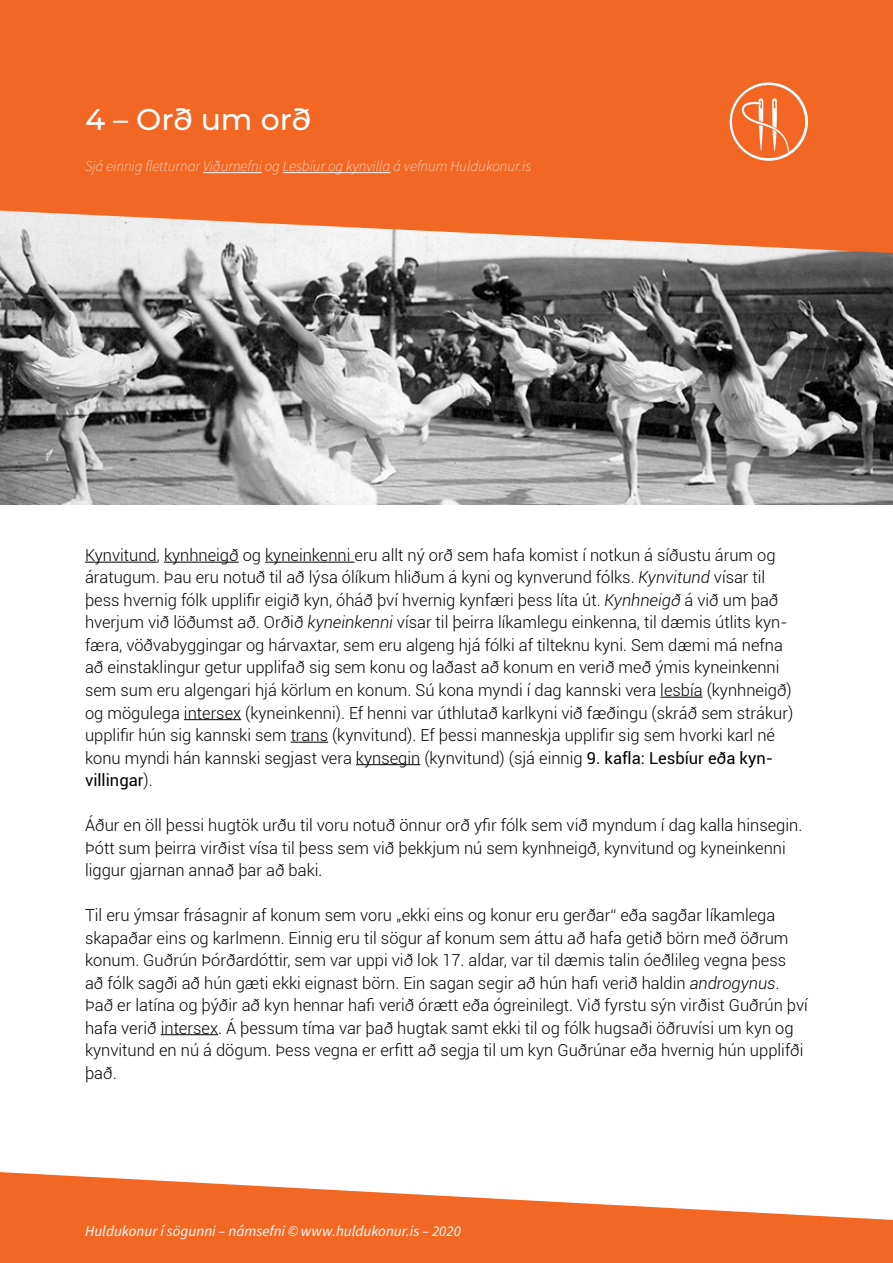
<style>
.page{position:relative;width:893px;height:1263px;background:#fff}
.page>*{position:absolute;margin:0;border:0;box-sizing:border-box;transform-origin:0 0}
.t1{font:500 30px "Montserrat";color:#fff}
.t2{font:300 16.5px/22.5px "Roboto";color:#000}
.t3{font:italic 200 15px "Source Sans Pro";color:#fff}
.t4{font:italic 15px "Source Sans Pro";color:#fff}
.s1{font-style:italic}
.s2{font-weight:400}
</style>
<div class="page">
<img style="left:0;top:253px;width:893px;height:251px">
<svg style="left:0;top:0;width:893px;height:253px;background:#f17235"></svg>
<hr style="left:85px;top:562px;width:72px;height:1px;background:#000">
<hr style="left:164px;top:562px;width:75px;height:1px;background:#000">
<hr style="left:265px;top:562px;width:89px;height:1px;background:#000">
<hr style="left:660px;top:697px;width:43px;height:1px;background:#000">
<hr style="left:184px;top:719px;width:57px;height:1px;background:#000">
<hr style="left:291px;top:742px;width:37px;height:1px;background:#000">
<hr style="left:356px;top:764px;width:64px;height:1px;background:#000">
<hr style="left:161px;top:1034px;width:57px;height:1px;background:#000">
<hr style="left:203px;top:172px;width:59px;height:1px;background:#fff">
<hr style="left:283px;top:172px;width:107px;height:1px;background:#fff">
<svg style="left:730px;top:82px;width:78px;height:79px"></svg>
<img style="left:733px;top:85px;width:72px;height:72px">
<svg style="left:0;top:1172px;width:893px;height:91px;fill:#f26724"></svg>
<h1 class="t1" style="left:85px;top:99px;width:227px">4 – Orð um orð</h1>
<p class="t3" style="left:85px;top:157px;width:448px">Sjá einnig fletturnar Viðurnefni og Lesbíur og kynvilla á vefnum Huldukonur.is</p>
<p class="t2" style="left:85px;top:543px;width:710px">Kynvitund, kynhneigð og kyneinkenni eru allt ný orð sem hafa komist í notkun á síðustu árum og áratugum. Þau eru notuð til að lýsa ólíkum hliðum á kyni og kynverund fólks. <span class="s1">Kynvitund</span> vísar til þess hvernig fólk upplifir eigið kyn, óháð því hvernig kynfæri þess líta út. <span class="s1">Kynhneigð</span> á við um það hverjum við löðumst að. Orðið <span class="s1">kyneinkenni</span> vísar til þeirra líkamlegu einkenna, til dæmis útlits kyn&shy;færa, vöðvabyggingar og hárvaxtar, sem eru algeng hjá fólki af tilteknu kyni. Sem dæmi má nefna að einstaklingur getur upplifað sig sem konu og laðast að konum en verið með ýmis kyneinkenni sem sum eru algengari hjá körlum en konum. Sú kona myndi í dag kannski vera lesbía (kynhneigð) og mögulega intersex (kyneinkenni). Ef henni var úthlutað karlkyni við fæðingu (skráð sem strákur) upplifir hún sig kannski sem trans (kynvitund). Ef þessi manneskja upplifir sig sem hvorki karl né konu myndi hán kannski segjast vera kynsegin (kynvitund) (sjá einnig <span class="s2">9. kafla: Lesbíur eða kyn&shy;villingar</span>).</p>
<p class="t2" style="left:85px;top:813px;width:719px">Áður en öll þessi hugtök urðu til voru notuð önnur orð yfir fólk sem við myndum í dag kalla hinsegin.<br>Þótt sum þeirra virðist vísa til þess sem við þekkjum nú sem kynhneigð, kynvitund og kyneinkenni liggur gjarnan annað þar að baki.</p>
<p class="t2" style="left:85px;top:903px;width:724px">Til eru ýmsar frásagnir af konum sem voru „ekki eins og konur eru gerðar“ eða sagðar líkamlega skapaðar eins og karlmenn. Einnig eru til sögur af konum sem áttu að hafa getið börn með öðrum konum. Guðrún Þórðardóttir, sem var uppi við lok 17. aldar, var til dæmis talin óeðlileg vegna þess að fólk sagði að hún gæti ekki eignast börn. Ein sagan segir að hún hafi verið haldin <span class="s1">androgynus</span>.<br>Það er latína og þýðir að kyn hennar hafi verið órætt eða ógreinilegt. Við fyrstu sýn virðist Guðrún því hafa verið intersex. Á þessum tíma var það hugtak samt ekki til og fólk hugsaði öðruvísi um kyn og kynvitund en nú á dögum. Þess vegna er erfitt að segja til um kyn Guðrúnar eða hvernig hún upplifði það.</p>
<p class="t4" style="left:85px;top:1221px;width:377px">Huldukonur í sögunni – námsefni © www.huldukonur.is – 2020</p>
</div>
